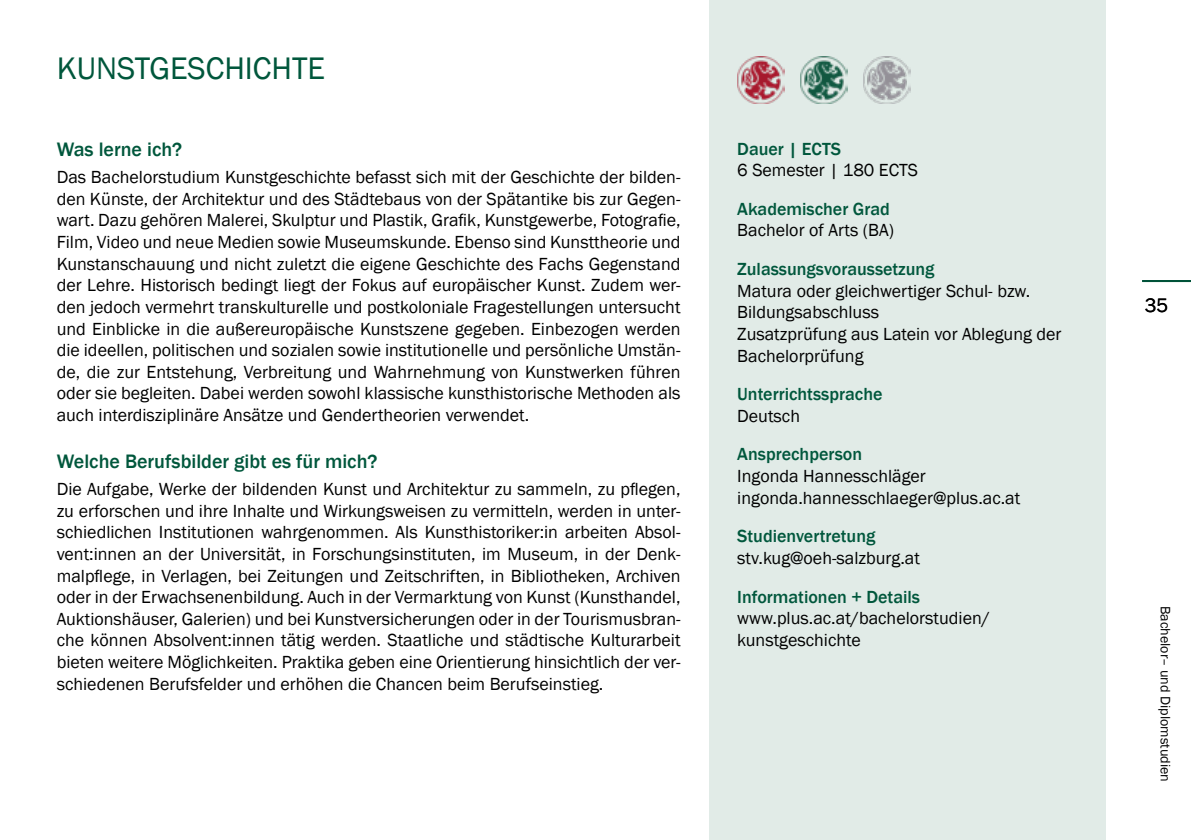
<style>
.page{position:relative;width:1191px;height:840px;background:#fff}
.page>*{position:absolute;margin:0;border:0;box-sizing:border-box;transform-origin:0 0}
.t1{font:32px "Franklin Gothic";color:#00573c}
.t2{font:500 20px "Franklin Gothic";color:#00573c}
.t3{font:20px "Franklin Gothic";color:#000}
.t4{font:18px/21.6px "Franklin Gothic";color:#000}
.t5{font:500 18px "Franklin Gothic";color:#00573c}
.t6{font:14px "Franklin Gothic";color:#000}
</style>
<div class="page">
<div style="left:709px;top:0;width:397px;height:839px;background:#e1ebe7"></div>
<hr style="left:1142px;top:280px;width:49px;height:2px;background:#005239">
<img style="left:863px;top:57px;width:47px;height:47px">
<img style="left:800px;top:57px;width:47px;height:47px">
<img style="left:737px;top:57px;width:47px;height:47px">
<h1 class="t1" style="left:57px;top:48px;width:270px">KUNSTGESCHICHTE</h1>
<p class="t2" style="left:57px;top:137px;width:127px">Was lerne ich?</p>
<p class="t4" style="left:57px;top:167px;width:625px;text-align:justify">Das Bachelorstudium Kunstgeschichte befasst sich mit der Geschichte der bilden&shy;den Künste, der Architektur und des Städtebaus von der Spätantike bis zur Gegen&shy;wart. Dazu gehören Malerei, Skulptur und Plastik, Grafik, Kunstgewerbe, Fotografie, Film, Video und neue Medien sowie Museumskunde. Ebenso sind Kunsttheorie und Kunstanschauung und nicht zuletzt die eigene Geschichte des Fachs Gegenstand der Lehre. Historisch bedingt liegt der Fokus auf europäischer Kunst. Zudem wer&shy;den jedoch vermehrt transkulturelle und postkoloniale Fragestellungen untersucht und Einblicke in die außereuropäische Kunstszene gegeben. Einbezogen werden die ideellen, politischen und sozialen sowie institutionelle und persönliche Umstän&shy;de, die zur Entstehung, Verbreitung und Wahrnehmung von Kunstwerken führen oder sie begleiten. Dabei werden sowohl klassische kunsthistorische Methoden als auch interdisziplinäre Ansätze und Gendertheorien verwendet.</p>
<p class="t2" style="left:57px;top:448px;width:322px">Welche Berufsbilder gibt es für mich?</p>
<p class="t4" style="left:57px;top:478px;width:625px;text-align:justify">Die Aufgabe, Werke der bildenden Kunst und Architektur zu sammeln, zu pflegen, zu erforschen und ihre Inhalte und Wirkungsweisen zu vermitteln, werden in unter&shy;schiedlichen Institutionen wahrgenommen. Als Kunsthistoriker:in arbeiten Absol&shy;vent:innen an der Universität, in Forschungsinstituten, im Museum, in der Denk&shy;malpflege, in Verlagen, bei Zeitungen und Zeitschriften, in Bibliotheken, Archiven oder in der Erwachsenenbildung. Auch in der Vermarktung von Kunst (Kunsthandel, Auktionshäuser, Galerien) und bei Kunstversicherungen oder in der Tourismusbran&shy;che können Absolvent:innen tätig werden. Staatliche und städtische Kulturarbeit bieten weitere Möglichkeiten. Praktika geben eine Orientierung hinsichtlich der ver&shy;schiedenen Berufsfelder und erhöhen die Chancen beim Berufseinstieg.</p>
<p class="t5" style="left:737px;top:137px;width:105px">Dauer | ECTS</p>
<p class="t4" style="left:737px;top:160px;width:182px">6 Semester | 180 ECTS</p>
<p class="t5" style="left:737px;top:197px;width:154px">Akademischer Grad</p>
<p class="t4" style="left:737px;top:220px;width:158px">Bachelor of Arts (BA)</p>
<p class="t5" style="left:737px;top:258px;width:199px">Zulassungsvoraussetzung</p>
<p class="t4" style="left:737px;top:280px;width:326px">Matura oder gleichwertiger Schul- bzw.<br>Bildungsabschluss<br>Zusatzprüfung aus Latein vor Ablegung der<br>Bachelorprüfung</p>
<p class="t5" style="left:737px;top:383px;width:147px">Unterrichtssprache</p>
<p class="t4" style="left:737px;top:405px;width:64px">Deutsch</p>
<p class="t5" style="left:737px;top:443px;width:126px">Ansprechperson</p>
<p class="t4" style="left:737px;top:465px;width:284px">Ingonda Hannesschläger ingonda.hannesschlaeger@plus.ac.at</p>
<p class="t5" style="left:737px;top:525px;width:140px">Studienvertretung</p>
<p class="t4" style="left:737px;top:547px;width:184px">stv.kug@oeh-salzburg.at</p>
<p class="t5" style="left:737px;top:585px;width:184px">Informationen + Details</p>
<p class="t4" style="left:737px;top:607px;width:254px">www.plus.ac.at/bachelorstudien/ kunstgeschichte</p>
<p class="t3" style="left:1144px;top:293px;width:25px">35</p>
<p class="t6" style="left:1174px;top:605px;width:177px;rotate:90deg">Bachelor– und Diplomstudien</p>
</div>
